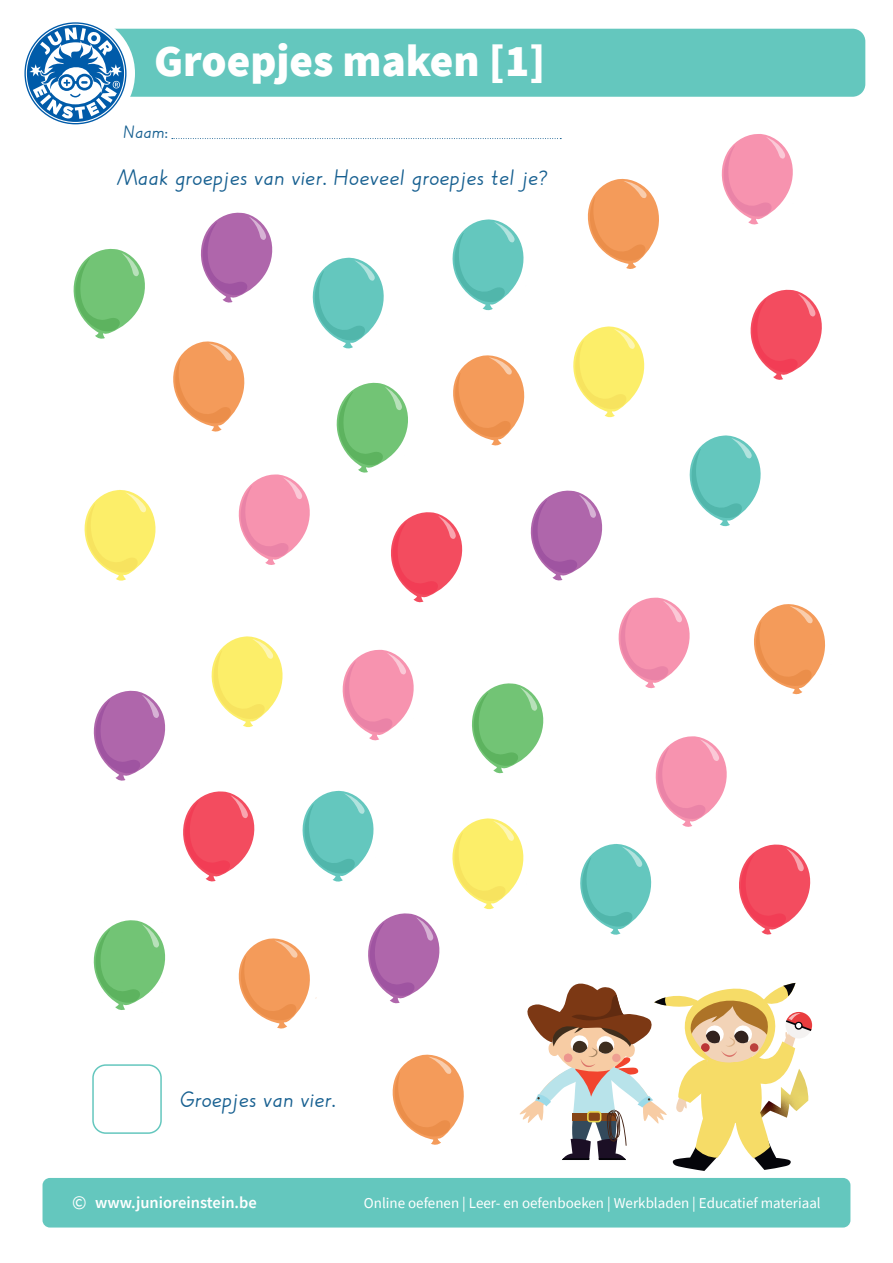
<style>
.page{position:relative;width:893px;height:1263px;background:#fff}
.page>*{position:absolute;margin:0;border:0;box-sizing:border-box;transform-origin:0 0}
.t1{font:900 45px "Source Sans Pro";color:#fff}
.t2{font:22.5px "JE blokletters basis Regular";color:#165f90}
.t3{font:18px "JE blokletters basis Regular";color:#165f90}
.t4{font:600 16.5px "Source Sans Pro";color:#fff}
.t5{font:900 16.5px "Source Sans Pro";color:#fff}
.t6{font:15px "Source Sans Pro";color:#fff}
.s1{font-weight:400;font-size:19.5px}
</style>
<div class="page">
<div style="left:75px;top:29px;width:790px;height:68px;background:#64c7be;border-radius:13px"></div>
<div style="left:16px;top:14px;width:119px;height:119px;background:#fff;border-radius:50%"></div>
<svg style="left:24px;top:22px;width:102px;height:102px"></svg>
<svg style="left:172px;top:138px;width:389px;height:1px"></svg>
<svg style="left:453px;top:355px;width:72px;height:91px"></svg>
<svg style="left:754px;top:604px;width:72px;height:91px"></svg>
<svg style="left:392px;top:1054px;width:72px;height:91px"></svg>
<svg style="left:238px;top:938px;width:79px;height:91px"></svg>
<svg style="left:587px;top:178px;width:72px;height:91px"></svg>
<svg style="left:173px;top:341px;width:72px;height:91px"></svg>
<svg style="left:302px;top:790px;width:72px;height:92px"></svg>
<svg style="left:580px;top:844px;width:72px;height:91px"></svg>
<svg style="left:689px;top:435px;width:72px;height:92px"></svg>
<svg style="left:452px;top:219px;width:72px;height:92px"></svg>
<svg style="left:312px;top:257px;width:72px;height:92px"></svg>
<svg style="left:391px;top:512px;width:72px;height:91px"></svg>
<svg style="left:739px;top:844px;width:72px;height:91px"></svg>
<svg style="left:750px;top:289px;width:72px;height:91px"></svg>
<svg style="left:183px;top:791px;width:72px;height:91px"></svg>
<svg style="left:84px;top:489px;width:72px;height:92px"></svg>
<svg style="left:452px;top:818px;width:72px;height:92px"></svg>
<svg style="left:573px;top:326px;width:72px;height:92px"></svg>
<svg style="left:211px;top:636px;width:72px;height:92px"></svg>
<svg style="left:472px;top:683px;width:72px;height:91px"></svg>
<svg style="left:336px;top:382px;width:72px;height:91px"></svg>
<svg style="left:73px;top:248px;width:72px;height:91px"></svg>
<svg style="left:93px;top:920px;width:73px;height:90px"></svg>
<svg style="left:93px;top:690px;width:73px;height:91px"></svg>
<svg style="left:201px;top:212px;width:72px;height:91px"></svg>
<svg style="left:530px;top:490px;width:73px;height:91px"></svg>
<svg style="left:368px;top:913px;width:72px;height:91px"></svg>
<svg style="left:238px;top:474px;width:72px;height:91px"></svg>
<svg style="left:342px;top:649px;width:72px;height:92px"></svg>
<svg style="left:655px;top:736px;width:72px;height:91px"></svg>
<svg style="left:721px;top:134px;width:72px;height:91px"></svg>
<svg style="left:618px;top:597px;width:72px;height:92px"></svg>
<div style="left:92px;top:1064px;width:70px;height:70px;border:2px solid #64c7be;border-radius:13px"></div>
<svg style="left:519px;top:982px;width:293px;height:189px"></svg>
<div style="left:43px;top:1178px;width:807px;height:49px;background:#64c7be;border-radius:7px"></div>
<h1 class="t1" style="left:154px;top:30px;width:393px">Groepjes maken [1]</h1>
<p class="t3" style="left:123px;top:125px;width:46px">Naam:</p>
<h2 class="t2" style="left:117px;top:169px;width:433px">Maak groepjes van vier. Hoeveel groepjes tel je?</h2>
<h2 class="t2" style="left:181px;top:1091px;width:157px">Groepjes van vier.</h2>
<p class="t4" style="left:72px;top:1192px;width:186px"><span class="s1">©</span> www.junioreinstein.be</p>
<p class="t6" style="left:364px;top:1194px;width:458px">Online oefenen | Leer- en oefenboeken | Werkbladen | Educatief materiaal</p>
<p class="t5" style="left:83px;top:1194px;width:169px">www.junioreinstein.nl</p>
<p class="t6" style="left:363px;top:1197px;width:458px">Online oefenen | Leer- en oefenboeken | Werkbladen | Educatief materiaal</p>
</div>
